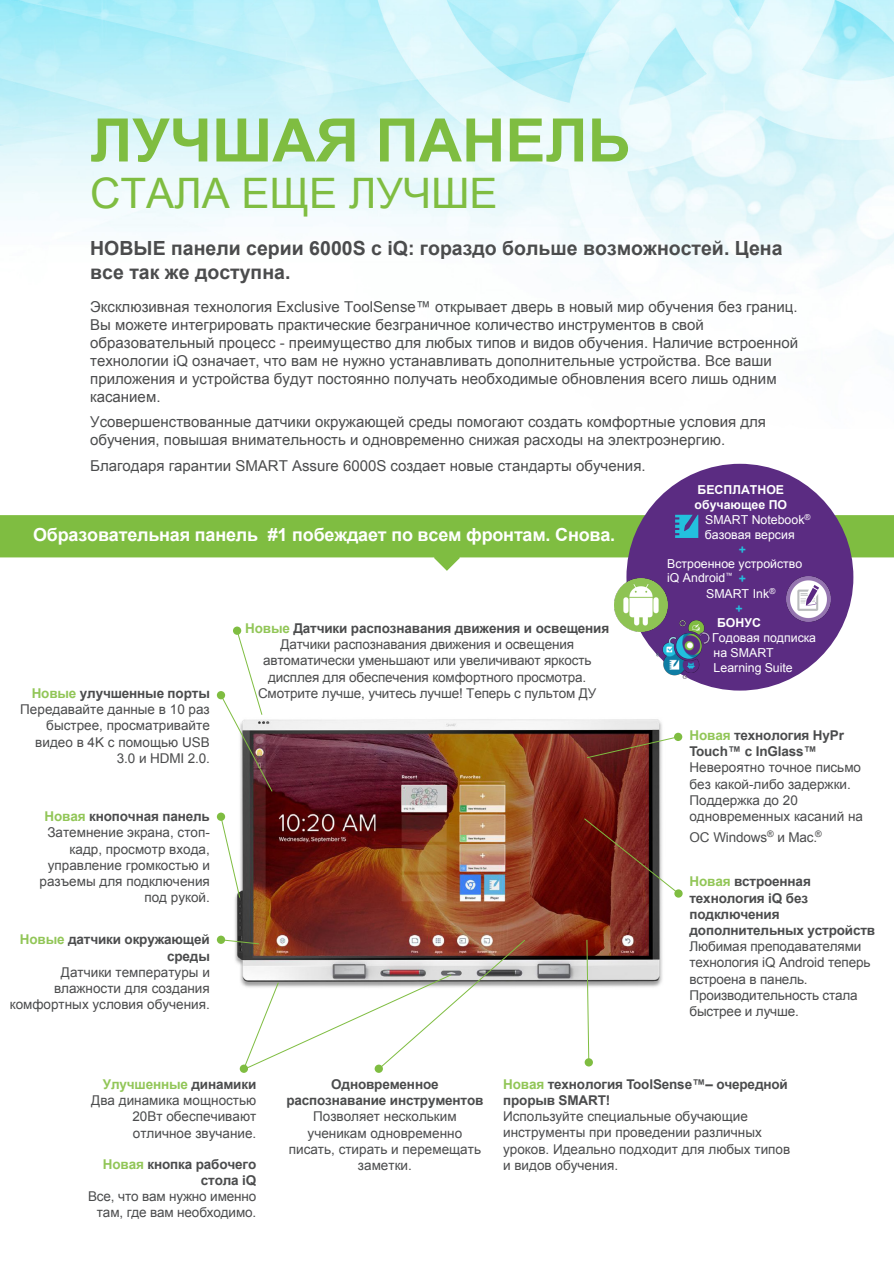
<style>
.page{position:relative;width:894px;height:1263px;background:#fff}
.page>*{position:absolute;margin:0;border:0;box-sizing:border-box;transform-origin:0 0}
.t1{font:700 60px "Arial";color:#7fbd41}
.t2{font:42px "Arial";color:#7fbd41}
.t3{font:700 19.5px/23.4px "Arial";color:#4b4c4d}
.t4{font:700 18px "Arial";letter-spacing:-.01em;color:#fff}
.t5{font:15px/18px "Arial";color:#4b4c4d}
.t6{font:13.5px/16.2px "Arial";color:#4b4c4d;text-align:right}
.t7{font:13.5px/16.2px "Arial";letter-spacing:-.01em;color:#4b4c4d;text-align:center}
.t8{font:12.3px "Arial";color:#fff}
.t9{font:700 12.3px "Arial";color:#fff}
.t10{font:700 12.3px "Arial";color:#23c0de}
.s1{font-weight:700;color:#92c658}
.s2{font-weight:700}
.s3{font-weight:700;color:#23c0de}
</style>
<div class="page">
<img style="left:216px;top:694px;width:463px;height:293px">
<div style="left:217px;top:691px;width:8px;height:8px;background:#7fbd41;border-radius:50%"></div>
<div style="left:374px;top:1064px;width:9px;height:8px;background:#7fbd41;border-radius:50%"></div>
<svg style="left:586px;top:939px;width:3px;height:119px"></svg>
<div style="left:584px;top:1058px;width:8px;height:8px;background:#7fbd41;border-radius:50%"></div>
<svg style="left:586px;top:736px;width:92px;height:22px"></svg>
<svg style="left:673px;top:732px;width:9px;height:9px"></svg>
<img style="left:0;top:0;width:893px;height:334px">
<svg style="left:220px;top:816px;width:20px;height:82px"></svg>
<div style="left:217px;top:812px;width:8px;height:9px;background:#7fbd41;border-radius:50%"></div>
<div style="left:217px;top:935px;width:8px;height:9px;background:#7fbd41;border-radius:50%"></div>
<div style="left:240px;top:1064px;width:8px;height:8px;background:#7fbd41;border-radius:50%"></div>
<svg style="left:583px;top:817px;width:96px;height:77px"></svg>
<div style="left:674px;top:889px;width:8px;height:8px;background:#7fbd41;border-radius:50%"></div>
<svg style="left:0;top:515px;width:893px;height:56px;fill:#7fbd41"></svg>
<svg style="left:220px;top:630px;width:53px;height:162px"></svg>
<div style="left:233px;top:626px;width:8px;height:9px;background:#7fbd41;border-radius:50%"></div>
<div style="left:626px;top:464px;width:227px;height:226px;background:#5b2c82;border-radius:50%"></div>
<img style="left:655px;top:621px;width:54px;height:58px">
<svg style="left:675px;top:515px;width:23px;height:23px"></svg>
<img style="left:614px;top:578px;width:53px;height:54px">
<img style="left:786px;top:577px;width:44px;height:44px">
<svg style="left:220px;top:939px;width:305px;height:131px"></svg>
<p class="t1" style="left:90px;top:101px;width:542px">ЛУЧШАЯ ПАНЕЛЬ</p>
<p class="t2" style="left:90px;top:165px;width:409px">СТАЛА ЕЩЕ ЛУЧШЕ</p>
<p class="t3" style="left:90px;top:237px;width:693px">НОВЫЕ панели серии 6000S с iQ: гораздо больше возможностей. Цена все так же доступна.</p>
<p class="t5" style="left:90px;top:297px;width:709px">Эксклюзивная технология Exclusive ToolSense™ открывает дверь в новый мир обучения без границ.<br>Вы можете интегрировать практические безграничное количество инструментов в свой образовательный процесс - преимущество для любых типов и видов обучения. Наличие встроенной технологии iQ означает, что вам не нужно устанавливать дополнительные устройства. Все ваши приложения и устройства будут постоянно получать необходимые обновления всего лишь одним касанием.</p>
<p class="t5" style="left:90px;top:413px;width:677px">Усовершенствованные датчики окружающей среды помогают создать комфортные условия для обучения, повышая внимательность и одновременно снижая расходы на электроэнергию.</p>
<p class="t5" style="left:90px;top:456px;width:556px">Благодаря гарантии SMART Assure 6000S создает новые стандарты обучения.</p>
<p class="t4" style="left:33px;top:523px;width:583px">Образовательная панель #1 побеждает по всем фронтам. Снова.</p>
<p class="t6" style="left:20px;top:685px;width:191px"><span class="s1">Новые</span> <span class="s2">улучшенные порты<br></span>Передавайте данные в 10 раз быстрее, просматривайте видео в 4K с помощью USB<br>3.0 и HDMI 2.0.</p>
<p class="t6" style="left:40px;top:808px;width:172px"><span class="s1">Новая</span> <span class="s2">кнопочная панель<br></span>Затемнение экрана, стоп&shy;кадр, просмотр входа, управление громкостью и разъемы для подключения под рукой.</p>
<p class="t6" style="left:10px;top:931px;width:201px"><span class="s1">Новые</span> <span class="s2">датчики окружающей среды<br></span>Датчики температуры и влажности для создания комфортных условия обучения.</p>
<p class="t7" style="left:245px;top:620px;width:365px"><span class="s1">Новые</span> <span class="s2">Датчики распознавания движения и освещения </span>Датчики распознавания движения и освещения автоматически уменьшают или увеличивают яркость дисплея для обеспечения комфортного просмотра.<br>Смотрите лучше, учитесь лучше! Теперь с пультом ДУ</p>
<p class="t9" style="left:697px;top:482px;width:88px">БЕСПЛАТНОЕ</p>
<p class="t9" style="left:694px;top:497px;width:94px">обучающее ПО</p>
<p class="t8" style="left:704px;top:511px;width:107px">SMART Notebook<sup>®</sup></p>
<p class="t8" style="left:704px;top:526px;width:91px">базовая версия</p>
<p class="t10" style="left:738px;top:541px;width:9px">+</p>
<p class="t8" style="left:667px;top:555px;width:137px">Встроенное устройство</p>
<p class="t8" style="left:667px;top:570px;width:80px">iQ Android<sup>™</sup> <span class="s3">+</span></p>
<p class="t8" style="left:706px;top:585px;width:71px">SMART Ink<sup>®</sup></p>
<p class="t10" style="left:735px;top:600px;width:9px">+</p>
<p class="t9" style="left:716px;top:615px;width:45px">БОНУС</p>
<p class="t8" style="left:712px;top:630px;width:105px">Годовая подписка</p>
<p class="t8" style="left:713px;top:644px;width:62px">на SMART</p>
<p class="t8" style="left:713px;top:659px;width:81px">Learning Suite</p>
<p class="t6" style="left:689px;top:727px;width:175px;text-align:left"><span class="s1">Новая</span> <span class="s2">технология HyPr<br>Touch™ с InGlass™<br></span>Невероятно точное письмо без какой-либо задержки.<br>Поддержка до 20 одновременных касаний на</p>
<p class="t6" style="left:689px;top:829px;width:134px">ОС Windows<sup>®</sup> и Mac.<sup>®</sup></p>
<p class="t6" style="left:689px;top:873px;width:187px;text-align:left"><span class="s1">Новая</span> <span class="s2">встроенная технология iQ без подключения дополнительных устройств<br></span>Любимая преподавателями технология iQ Android теперь встроена в панель.<br>Производительность стала быстрее и лучше.</p>
<p class="t6" style="left:91px;top:1076px;width:166px"><span class="s1">Улучшенные</span> <span class="s2">динамики<br></span>Два динамика мощностью<br>20Вт обеспечивают отличное звучание.</p>
<p class="t6" style="left:88px;top:1156px;width:170px"><span class="s1">Новая</span> <span class="s2">кнопка рабочего стола iQ<br></span>Все, что вам нужно именно там, где вам необходимо.</p>
<p class="t6" style="left:286px;top:1076px;width:198px;text-align:center"><span class="s2">Одновременное распознавание инструментов<br></span>Позволяет нескольким ученикам одновременно писать, стирать и перемещать заметки.</p>
<p class="t6" style="left:503px;top:1076px;width:288px;text-align:left"><span class="s1">Новая</span> <span class="s2">технология ToolSense™– очередной прорыв SMART!<br></span>Используйте специальные обучающие инструменты при проведении различных уроков. Идеально подходит для любых типов и видов обучения.</p>
</div>
